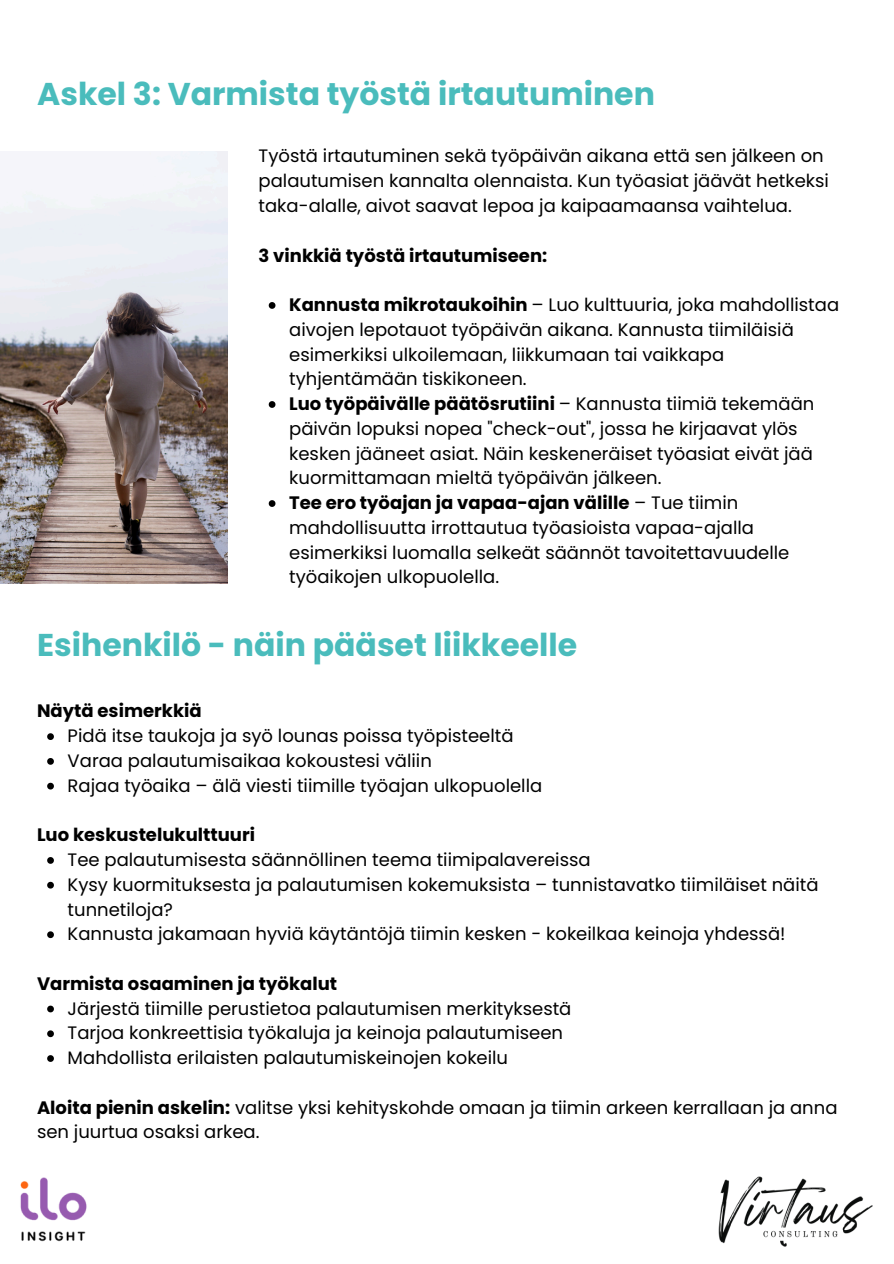
<style>
.page{position:relative;width:894px;height:1264px;background:#fff}
.page>*{position:absolute;margin:0;border:0;box-sizing:border-box;transform-origin:0 0}
.t1{font:700 31.5px "Poppins";color:#4abcbc}
.t2{font:18px/24.8px "Poppins";color:#000}
.t3{font:700 18px "Poppins";color:#000}
.s1{font-weight:700}
</style>
<div class="page">
<img style="left:0;top:151px;width:227px;height:432px">
<svg style="left:268px;top:302px;width:7px;height:7px"></svg>
<svg style="left:268px;top:401px;width:7px;height:7px"></svg>
<svg style="left:268px;top:500px;width:7px;height:7px"></svg>
<svg style="left:47px;top:733px;width:7px;height:7px"></svg>
<svg style="left:47px;top:758px;width:7px;height:6px"></svg>
<svg style="left:47px;top:782px;width:7px;height:7px"></svg>
<svg style="left:47px;top:857px;width:7px;height:6px"></svg>
<svg style="left:47px;top:881px;width:7px;height:7px"></svg>
<svg style="left:47px;top:931px;width:7px;height:7px"></svg>
<svg style="left:47px;top:1005px;width:7px;height:7px"></svg>
<svg style="left:47px;top:1030px;width:7px;height:7px"></svg>
<svg style="left:47px;top:1055px;width:7px;height:6px"></svg>
<img style="left:20px;top:1177px;width:67px;height:65px">
<img style="left:718px;top:1176px;width:155px;height:71px">
<p class="t1" style="left:37px;top:71px;width:619px">Askel 3: Varmista työstä irtautuminen</p>
<h1 class="t2" style="left:258px;top:144px;width:571px">Työstä irtautuminen sekä työpäivän aikana että sen jälkeen on palautumisen kannalta olennaista. Kun työasiat jäävät hetkeksi taka-alalle, aivot saavat lepoa ja kaipaamaansa vaihtelua.</h1>
<p class="t3" style="left:258px;top:243px;width:290px">3 vinkkiä työstä irtautumiseen:</p>
<p class="t2" style="left:289px;top:292px;width:551px"><span class="s1">Kannusta mikrotaukoihin</span> – Luo kulttuuria, joka mahdollistaa aivojen lepotauot työpäivän aikana. Kannusta tiimiläisiä esimerkiksi ulkoilemaan, liikkumaan tai vaikkapa tyhjentämään tiskikoneen.</p>
<h2 class="t2" style="left:289px;top:391px;width:526px"><span class="s1">Luo työpäivälle päätösrutiini</span> – Kannusta tiimiä tekemään päivän lopuksi nopea "check-out", jossa he kirjaavat ylös kesken jääneet asiat. Näin keskeneräiset työasiat eivät jää kuormittamaan mieltä työpäivän jälkeen.</h2>
<p class="t2" style="left:289px;top:490px;width:501px"><span class="s1">Tee ero työajan ja vapaa-ajan välille</span> – Tue tiimin mahdollisuutta irrottautua työasioista vapaa-ajalla esimerkiksi luomalla selkeät säännöt tavoitettavuudelle työaikojen ulkopuolella.</p>
<p class="t1" style="left:37px;top:623px;width:541px">Esihenkilö - näin pääset liikkeelle</p>
<h1 class="t3" style="left:37px;top:698px;width:166px">Näytä esimerkkiä</h1>
<h2 class="t2" style="left:68px;top:723px;width:447px">Pidä itse taukoja ja syö lounas poissa työpisteeltä</h2>
<p class="t2" style="left:68px;top:748px;width:365px">Varaa palautumisaikaa kokoustesi väliin</p>
<p class="t2" style="left:68px;top:773px;width:476px">Rajaa työaika – älä viesti tiimille työajan ulkopuolella</p>
<p class="t3" style="left:37px;top:822px;width:219px">Luo keskustelukulttuuri</p>
<h2 class="t2" style="left:68px;top:847px;width:524px">Tee palautumisesta säännöllinen teema tiimipalavereissa</h2>
<p class="t2" style="left:68px;top:872px;width:752px">Kysy kuormituksesta ja palautumisen kokemuksista – tunnistavatko tiimiläiset näitä tunnetiloja?</p>
<p class="t2" style="left:68px;top:921px;width:719px">Kannusta jakamaan hyviä käytäntöjä tiimin kesken - kokeilkaa keinoja yhdessä!</p>
<p class="t3" style="left:37px;top:970px;width:301px">Varmista osaaminen ja työkalut</p>
<h2 class="t2" style="left:68px;top:995px;width:505px">Järjestä tiimille perustietoa palautumisen merkityksestä</h2>
<p class="t2" style="left:68px;top:1020px;width:497px">Tarjoa konkreettisia työkaluja ja keinoja palautumiseen</p>
<p class="t2" style="left:68px;top:1045px;width:442px">Mahdollista erilaisten palautumiskeinojen kokeilu</p>
<p class="t2" style="left:37px;top:1094px;width:801px"><span class="s1">Aloita pienin askelin:</span> valitse yksi kehityskohde omaan ja tiimin arkeen kerrallaan ja anna sen juurtua osaksi arkea.</p>
</div>
